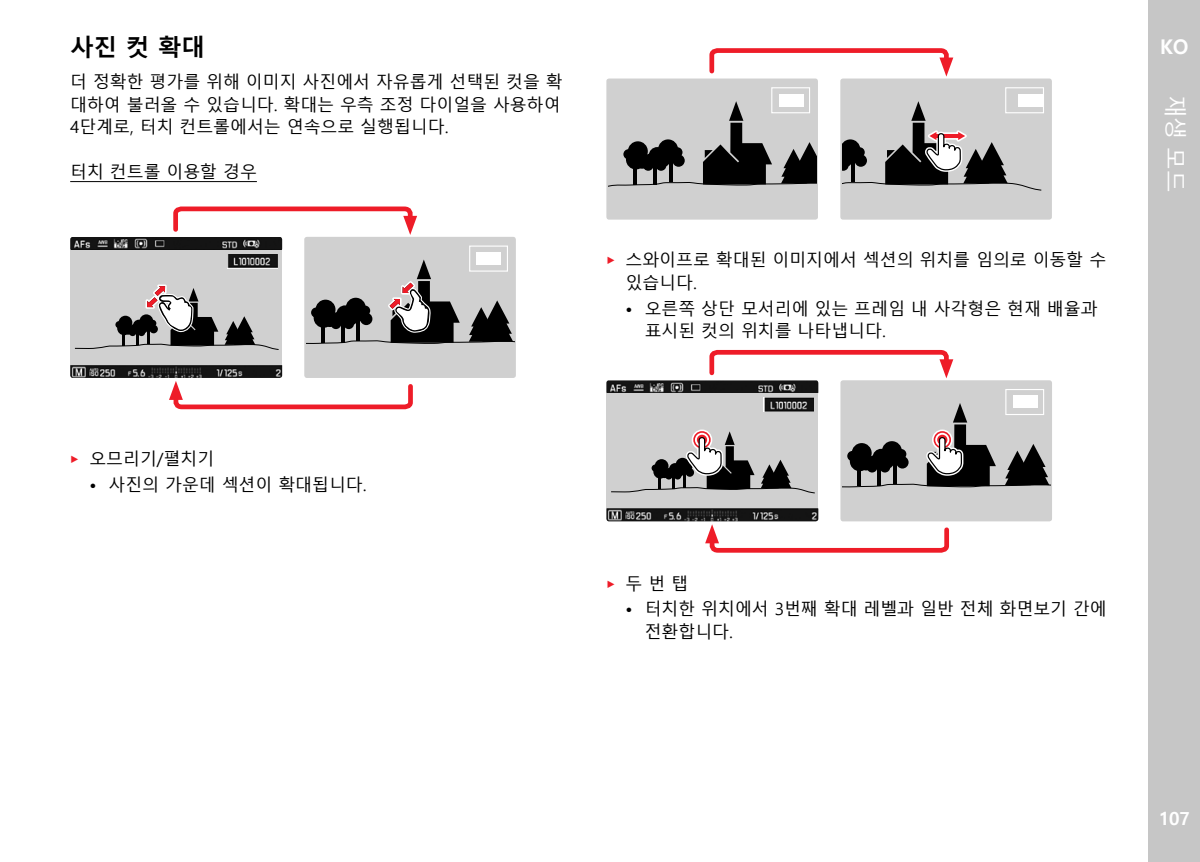
<style>
.page{position:relative;width:1200px;height:862px;background:#fff}
.page>*{position:absolute;margin:0;border:0;box-sizing:border-box;transform-origin:0 0}
.t1{font:700 23.62px "Malgun Gothic";color:#000}
.t2{font:22.5px "Malgun Gothic";color:#fff}
.t3{font:700 20.25px "Malgun Gothic";color:#fff}
.t4{font:700 18px "Malgun Gothic";color:#fff}
.t5{font:16.88px/22.5px "Malgun Gothic";color:#000}
.s1{font-family:"Corporate S";font-weight:300;color:#ee1c28}
</style>
<div class="page">
<div style="left:1148px;top:0;width:51px;height:861px;background:#c6c6c6"></div>
<hr style="left:70px;top:181px;width:187px;height:1px;background:#000">
<img style="left:70px;top:237px;width:212px;height:12px">
<img style="left:70px;top:364px;width:212px;height:14px">
<div style="left:70px;top:249px;width:212px;height:115px;background:#d0d0d0"></div>
<img style="left:228px;top:254px;width:50px;height:14px">
<svg style="left:173px;top:206px;width:244px;height:29px"></svg>
<svg style="left:169px;top:381px;width:244px;height:29px"></svg>
<div style="left:304px;top:237px;width:211px;height:141px;background:#d0d0d0;border-radius:3px"></div>
<svg style="left:74px;top:284px;width:205px;height:66px"></svg>
<svg style="left:306px;top:259px;width:208px;height:85px"></svg>
<div style="left:469px;top:245px;width:39px;height:26px;border:1px solid #fff"></div>
<div style="left:476px;top:252px;width:25px;height:13px;background:#fff"></div>
<div style="left:840px;top:78px;width:211px;height:141px;background:#d0d0d0;border-radius:3px"></div>
<svg style="left:606px;top:48px;width:435px;height:171px"></svg>
<div style="left:1004px;top:87px;width:39px;height:26px;border:1px solid #fff"></div>
<div style="left:1018px;top:94px;width:24px;height:12px;background:#fff"></div>
<img style="left:606px;top:380px;width:212px;height:13px">
<img style="left:606px;top:507px;width:212px;height:14px">
<div style="left:606px;top:393px;width:212px;height:114px;background:#d0d0d0"></div>
<img style="left:763px;top:397px;width:50px;height:14px">
<svg style="left:709px;top:349px;width:244px;height:29px"></svg>
<svg style="left:705px;top:524px;width:244px;height:29px"></svg>
<div style="left:840px;top:380px;width:211px;height:141px;background:#d0d0d0;border-radius:3px"></div>
<svg style="left:611px;top:429px;width:204px;height:64px"></svg>
<svg style="left:842px;top:402px;width:207px;height:86px"></svg>
<div style="left:1005px;top:389px;width:38px;height:26px;border:1px solid #fff"></div>
<div style="left:1012px;top:395px;width:24px;height:13px;background:#fff"></div>
<h1 class="t1" style="left:70px;top:34px;width:136px">사진 컷 확대</h1>
<p class="t5" style="left:70px;top:71px;width:494px">더 정확한 평가를 위해 이미지 사진에서 자유롭게 선택된 컷을 확 대하여 불러올 수 있습니다. 확대는 우측 조정 다이얼을 사용하여<br>4단계로, 터치 컨트롤에서는 연속으로 실행됩니다.</p>
<p class="t5" style="left:70px;top:161px;width:188px">터치 컨트롤 이용할 경우</p>
<p class="t5" style="left:70px;top:447px;width:145px"><span class="s1">▸</span> 오므리기/펼치기</p>
<p class="t5" style="left:89px;top:473px;width:278px">• 사진의 가운데 섹션이 확대됩니다.</p>
<p class="t5" style="left:625px;top:249px;width:482px;text-indent:-19px"><span class="s1">▸</span> 스와이프로 확대된 이미지에서 섹션의 위치를 임의로 이동할 수 있습니다.</p>
<p class="t5" style="left:644px;top:297px;width:454px;text-indent:-19px">• 오른쪽 상단 모서리에 있는 프레임 내 사각형은 현재 배율과 표시된 컷의 위치를 나타냅니다.</p>
<p class="t5" style="left:606px;top:572px;width:83px"><span class="s1">▸</span> 두 번 탭</p>
<p class="t5" style="left:644px;top:598px;width:463px;text-indent:-19px">• 터치한 위치에서 3번째 확대 레벨과 일반 전체 화면보기 간에 전환합니다.</p>
<p class="t3" style="left:1159px;top:34px;width:30px">KO</p>
<h2 class="t2" style="left:1187px;top:94px;width:99px;rotate:90deg">재생 모드</h2>
<p class="t4" style="left:1158px;top:806px;width:33px">107</p>
</div>
